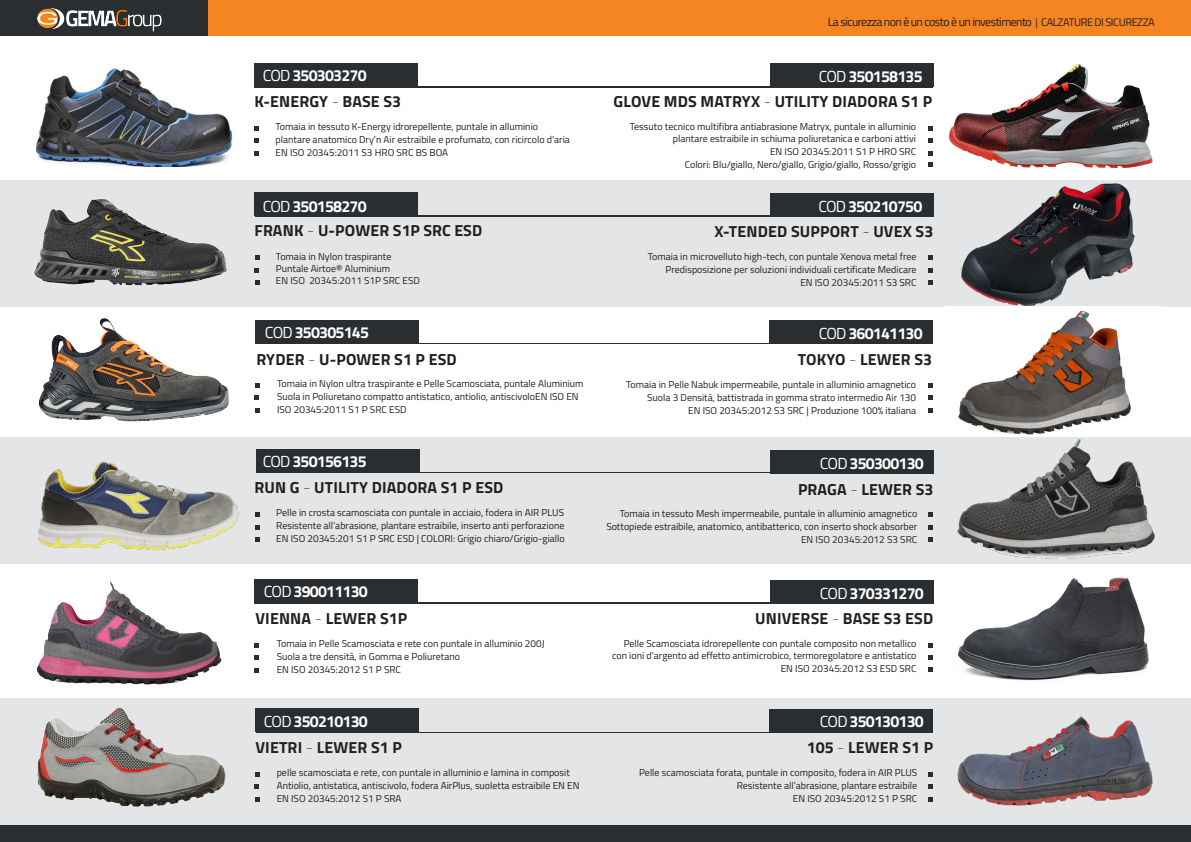
<style>
.page{position:relative;width:1191px;height:842px;background:#fff}
.page>*{position:absolute;margin:0;border:0;box-sizing:border-box;transform-origin:0 0}
.t1{font:700 16px "Titillium Web";letter-spacing:.01em;color:#231f20}
.t2{font:700 16px "Titillium Web";letter-spacing:-.05em;color:#fff}
.t3{font:12px "Titillium Web";letter-spacing:-.05em;color:#231f20}
.t4{font:10px/13px "Titillium Web";color:#231f20;text-align:right}
.s1{font-weight:300;font-size:11px}
.s2{font-size:11px}
.s3{font-weight:400}
.s4{font-weight:200}
</style>
<div class="page">
<div style="left:0;top:0;width:1191px;height:36px;background:#f58520"></div>
<div style="left:0;top:0;width:207px;height:36px;background:#2a2e31"></div>
<img style="left:37px;top:8px;width:125px;height:24px">
<div style="left:0;top:825px;width:1191px;height:17px;background:#2a2e31"></div>
<div style="left:0;top:698px;width:1191px;height:127px;background:#e4e5e7"></div>
<div style="left:0;top:437px;width:1190px;height:127px;background:#e4e5e7"></div>
<div style="left:0;top:180px;width:1191px;height:127px;background:#e4e5e7"></div>
<div style="left:254px;top:63px;width:163px;height:23px;background:#2a2e31"></div>
<hr style="left:254px;top:86px;width:679px;height:1px;background:#2a2e31">
<div style="left:770px;top:63px;width:163px;height:24px;background:#2a2e31"></div>
<div style="left:255px;top:192px;width:163px;height:24px;background:#2a2e31"></div>
<hr style="left:255px;top:215px;width:678px;height:2px;background:#2a2e31">
<div style="left:770px;top:193px;width:163px;height:23px;background:#2a2e31"></div>
<div style="left:255px;top:320px;width:163px;height:23px;background:#2a2e31"></div>
<hr style="left:255px;top:343px;width:678px;height:1px;background:#2a2e31">
<div style="left:770px;top:320px;width:163px;height:24px;background:#2a2e31"></div>
<div style="left:257px;top:449px;width:163px;height:24px;background:#2a2e31"></div>
<hr style="left:257px;top:472px;width:676px;height:1px;background:#2a2e31">
<div style="left:770px;top:450px;width:163px;height:23px;background:#2a2e31"></div>
<div style="left:254px;top:579px;width:163px;height:24px;background:#2a2e31"></div>
<hr style="left:254px;top:603px;width:679px;height:1px;background:#2a2e31">
<div style="left:770px;top:580px;width:163px;height:23px;background:#2a2e31"></div>
<div style="left:255px;top:708px;width:163px;height:24px;background:#2a2e31"></div>
<hr style="left:256px;top:732px;width:676px;height:1px;background:#2a2e31">
<div style="left:770px;top:709px;width:163px;height:24px;background:#2a2e31"></div>
<svg style="left:255px;top:126px;width:4px;height:5px"></svg>
<svg style="left:254px;top:139px;width:5px;height:4px"></svg>
<svg style="left:254px;top:151px;width:5px;height:5px"></svg>
<svg style="left:928px;top:126px;width:5px;height:5px"></svg>
<svg style="left:928px;top:139px;width:5px;height:4px"></svg>
<svg style="left:928px;top:151px;width:5px;height:5px"></svg>
<svg style="left:255px;top:256px;width:4px;height:4px"></svg>
<svg style="left:255px;top:268px;width:4px;height:4px"></svg>
<svg style="left:255px;top:281px;width:4px;height:4px"></svg>
<svg style="left:928px;top:256px;width:4px;height:4px"></svg>
<svg style="left:928px;top:268px;width:4px;height:4px"></svg>
<svg style="left:928px;top:281px;width:4px;height:4px"></svg>
<svg style="left:255px;top:383px;width:4px;height:5px"></svg>
<svg style="left:255px;top:396px;width:4px;height:4px"></svg>
<svg style="left:255px;top:408px;width:4px;height:5px"></svg>
<svg style="left:928px;top:383px;width:4px;height:5px"></svg>
<svg style="left:928px;top:396px;width:4px;height:4px"></svg>
<svg style="left:928px;top:408px;width:4px;height:5px"></svg>
<svg style="left:255px;top:513px;width:5px;height:4px"></svg>
<svg style="left:255px;top:525px;width:4px;height:4px"></svg>
<svg style="left:255px;top:538px;width:5px;height:4px"></svg>
<svg style="left:928px;top:513px;width:4px;height:4px"></svg>
<svg style="left:928px;top:525px;width:4px;height:4px"></svg>
<svg style="left:928px;top:538px;width:4px;height:4px"></svg>
<svg style="left:255px;top:644px;width:4px;height:4px"></svg>
<svg style="left:254px;top:656px;width:5px;height:4px"></svg>
<svg style="left:254px;top:668px;width:5px;height:5px"></svg>
<svg style="left:928px;top:643px;width:5px;height:4px"></svg>
<svg style="left:928px;top:655px;width:5px;height:4px"></svg>
<svg style="left:928px;top:668px;width:5px;height:4px"></svg>
<svg style="left:255px;top:772px;width:4px;height:4px"></svg>
<svg style="left:255px;top:784px;width:4px;height:5px"></svg>
<svg style="left:255px;top:797px;width:4px;height:4px"></svg>
<svg style="left:928px;top:772px;width:4px;height:4px"></svg>
<svg style="left:928px;top:784px;width:4px;height:5px"></svg>
<svg style="left:928px;top:797px;width:4px;height:4px"></svg>
<svg style="left:928px;top:163px;width:5px;height:4px"></svg>
<img style="left:36px;top:67px;width:198px;height:100px">
<img style="left:948px;top:63px;width:205px;height:106px">
<img style="left:959px;top:183px;width:186px;height:124px">
<img style="left:38px;top:318px;width:191px;height:104px">
<img style="left:958px;top:311px;width:173px;height:124px">
<img style="left:37px;top:707px;width:189px;height:100px">
<img style="left:957px;top:716px;width:196px;height:90px">
<img style="left:957px;top:577px;width:192px;height:104px">
<img style="left:957px;top:439px;width:198px;height:120px">
<img style="left:34px;top:199px;width:193px;height:87px">
<img style="left:38px;top:461px;width:201px;height:90px">
<img style="left:37px;top:581px;width:185px;height:104px">
<p class="t3" style="left:827px;top:13px;width:328px">La sicurezza non è un costo è un investimento <span class="s1">|</span> <span class="s2">CALZATURE DI SICUREZZA</span></p>
<h1 class="t2" style="left:263px;top:63px;width:105px"><span class="s3">COD</span> 350303270</h1>
<h1 class="t2" style="left:818px;top:64px;width:105px"><span class="s3">COD</span> 350158135</h1>
<h1 class="t1" style="left:254px;top:89px;width:148px">K-ENERGY <span class="s4">-</span> BASE S3</h1>
<h1 class="t1" style="left:613px;top:89px;width:320px">GLOVE MDS MATRYX <span class="s4">-</span> UTILITY DIADORA S1 P</h1>
<p class="t4" style="left:275px;top:120px;width:296px;text-align:left">Tomaia in tessuto K-Energy idrorepellente, puntale in alluminio plantare anatomico Dry’n Air estraibile e profumato, con ricircolo d’aria<br>EN ISO 20345:2011 S3 HRO SRC BS BOA</p>
<p class="t4" style="left:630px;top:120px;width:288px;line-height:12px">Tessuto tecnico multifibra antiabrasione Matryx, puntale in alluminio plantare estraibile in schiuma poliuretanica e carboni attivi</p>
<p class="t4" style="left:684px;top:145px;width:233px">EN ISO 20345:2011 S1 P HRO SRC<br>Colori: Blu/giallo, Nero/giallo, Grigio/giallo, Rosso/grigio</p>
<h1 class="t2" style="left:263px;top:194px;width:105px"><span class="s3">COD</span> 350158270</h1>
<h1 class="t2" style="left:818px;top:194px;width:105px"><span class="s3">COD</span> 350210750</h1>
<h1 class="t1" style="left:254px;top:218px;width:229px">FRANK <span class="s4">-</span> U-POWER S1P SRC ESD</h1>
<h1 class="t1" style="left:714px;top:219px;width:220px">X-TENDED SUPPORT <span class="s4">-</span> UVEX S3</h1>
<p class="t4" style="left:276px;top:250px;width:145px;line-height:12px;text-align:left">Tomaia in Nylon traspirante<br>Puntale Airtoe® Aluminium<br>EN ISO 20345:2011 S1P SRC ESD</p>
<p class="t4" style="left:648px;top:250px;width:270px">Tomaia in microvelluto high-tech, con puntale Xenova metal free<br>Predisposizione per soluzioni individuali certificate Medicare<br>EN ISO 20345:2011 S3 SRC</p>
<h1 class="t2" style="left:265px;top:320px;width:105px"><span class="s3">COD</span> 350305145</h1>
<h1 class="t2" style="left:818px;top:322px;width:105px"><span class="s3">COD</span> 360141130</h1>
<h1 class="t1" style="left:256px;top:347px;width:202px">RYDER <span class="s4">-</span> U-POWER S1 P ESD</h1>
<h1 class="t1" style="left:797px;top:347px;width:136px">TOKYO <span class="s4">-</span> LEWER S3</h1>
<p class="t4" style="left:277px;top:377px;width:308px;text-align:left">Tomaia in Nylon ultra traspirante e Pelle Scamosciata, puntale Aluminium<br>Suola in Poliuretano compatto antistatico, antiolio, antiscivoloEN ISO EN<br>ISO 20345:2011 S1 P SRC ESD</p>
<p class="t4" style="left:626px;top:377px;width:291px">Tomaia in Pelle Nabuk impermeabile, puntale in alluminio amagnetico<br>Suola 3 Densità, battistrada in gomma strato intermedio Air 130<br>EN ISO 20345:2012 S3 SRC | Produzione 100% italiana</p>
<h1 class="t2" style="left:263px;top:449px;width:105px"><span class="s3">COD</span> 350156135</h1>
<h1 class="t2" style="left:820px;top:451px;width:105px"><span class="s3">COD</span> 350300130</h1>
<h1 class="t1" style="left:254px;top:475px;width:250px">RUN G <span class="s4">-</span> UTILITY DIADORA S1 P ESD</h1>
<h1 class="t1" style="left:798px;top:477px;width:137px">PRAGA <span class="s4">-</span> LEWER S3</h1>
<p class="t4" style="left:276px;top:506px;width:290px;text-align:justify">Pelle in crosta scamosciata con puntale in acciaio, fodera in AIR PLUS Resistente all’abrasione, plantare estraibile, inserto anti perforazione EN ISO 20345:201 S1 P SRC ESD | COLORI: Grigio chiaro/Grigio-giallo</p>
<p class="t4" style="left:606px;top:507px;width:312px">Tomaia in tessuto Mesh impermeabile, puntale in alluminio amagnetico<br>Sottopiede estraibile, anatomico, antibatterico, con inserto shock absorber<br>EN ISO 20345:2012 S3 SRC</p>
<h1 class="t2" style="left:264px;top:579px;width:105px"><span class="s3">COD</span> 390011130</h1>
<h1 class="t2" style="left:820px;top:581px;width:105px"><span class="s3">COD</span> 370331270</h1>
<h1 class="t1" style="left:255px;top:606px;width:153px">VIENNA <span class="s4">-</span> LEWER S1P</h1>
<h1 class="t1" style="left:755px;top:606px;width:180px">UNIVERSE <span class="s4">-</span> BASE S3 ESD</h1>
<p class="t4" style="left:277px;top:636px;width:269px;text-align:left">Tomaia in Pelle Scamosciata e rete con puntale in alluminio 200J<br>Suola a tre densità, in Gomma e Poliuretano<br>EN ISO 20345:2012 S1 P SRC</p>
<p class="t4" style="left:612px;top:637px;width:306px;line-height:12px">Pelle Scamosciata idrorepellente con puntale composito non metallico con ioni d’argento ad effetto antimicrobico, termoregolatore e antistatico</p>
<p class="t4" style="left:780px;top:662px;width:137px">EN ISO 20345:2012 S3 ESD SRC</p>
<h1 class="t2" style="left:264px;top:709px;width:105px"><span class="s3">COD</span> 350210130</h1>
<h1 class="t2" style="left:820px;top:709px;width:105px"><span class="s3">COD</span> 350130130</h1>
<h1 class="t1" style="left:255px;top:735px;width:148px">VIETRI <span class="s4">-</span> LEWER S1 P</h1>
<p class="t4" style="left:277px;top:765px;width:304px;text-align:left">pelle scamosciata e rete, con puntale in alluminio e lamina in composit<br>Antiolio, antistatica, antiscivolo, fodera AirPlus, suoletta estraibile EN EN<br>EN ISO 20345:2012 S1 P SRA</p>
<h1 class="t1" style="left:806px;top:735px;width:128px">105 <span class="s4">-</span> LEWER S1 P</h1>
<p class="t4" style="left:639px;top:765px;width:280px">Pelle scamosciata forata, puntale in composito, fodera in AIR PLUS<br>Resistente all’abrasione, plantare estraibile<br>EN ISO 20345:2012 S1 P SRC</p>
</div>
